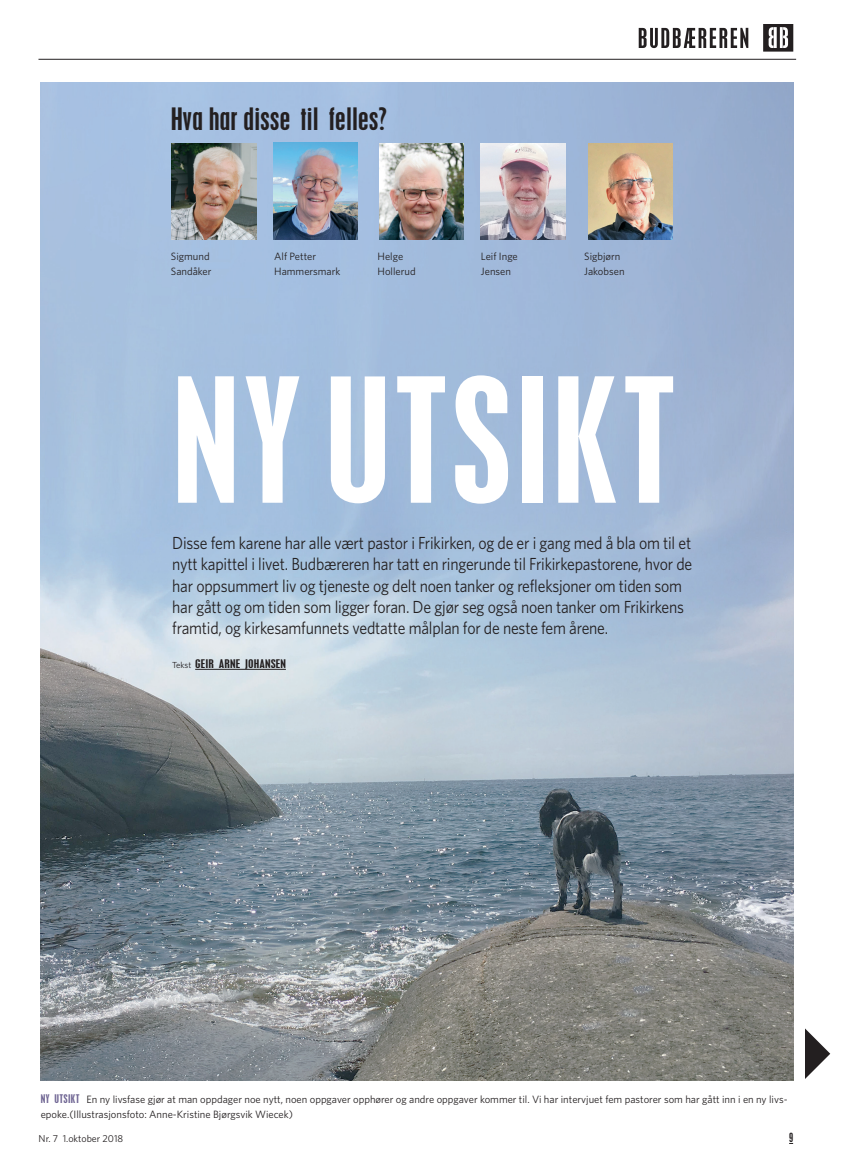
<style>
.page{position:relative;width:851px;height:1170px;background:#fff}
.page>*{position:absolute;margin:0;border:0;box-sizing:border-box;transform-origin:0 0}
.t1{font:condensed 153.75px "Mt Placard";letter-spacing:.025em;color:#fff;scale:1.1 1}
.t2{font:condensed 27.5px "Mt Placard";letter-spacing:.005em;color:#231f20;scale:1.1 1}
.t3{font:17.5px/21.2px "Whitney";letter-spacing:-.015em;color:#231f20;scale:.9 1}
.t4{font:condensed 11.25px "Mt Placard";color:#231f20}
.t5{font:10.62px/15px "Whitney";color:#231f20}
.t6{font:condensed 10.62px "Mt Placard";letter-spacing:.02em;color:#231f20;scale:1.3 1}
.t7{font:10px "Whitney";color:#231f20}
.s1{font-family:"Whitney";font-stretch:normal;font-size:8.75px}
.s2{font-family:"Mt Placard";font-stretch:condensed;color:#6f6593}
</style>
<div class="page">
<svg style="left:805px;top:1028px;width:25px;height:51px"></svg>
<img style="left:40px;top:83px;width:753px;height:997px">
<hr style="left:38px;top:59px;width:758px;height:1px;background:#231f20">
<img style="left:763px;top:24px;width:30px;height:27px">
<img style="left:638px;top:27px;width:111px;height:22px">
<hr style="left:195px;top:669px;width:91px;height:1px;background:#231f20">
<img style="left:172px;top:143px;width:84px;height:97px">
<img style="left:273px;top:142px;width:84px;height:97px">
<img style="left:379px;top:143px;width:84px;height:97px">
<img style="left:481px;top:143px;width:84px;height:97px">
<img style="left:588px;top:143px;width:84px;height:97px">
<h2 class="t2" style="left:171px;top:104px;width:198px">Hva har disse til felles?</h2>
<p class="t5" style="left:171px;top:249px;width:42px">Sigmund<br>Sandåker</p>
<p class="t5" style="left:274px;top:249px;width:68px">Alf Petter<br>Hammersmark</p>
<p class="t5" style="left:377px;top:249px;width:40px">Helge<br>Hollerud</p>
<p class="t5" style="left:481px;top:249px;width:38px">Leif Inge<br>Jensen</p>
<p class="t5" style="left:584px;top:249px;width:42px">Sigbjørn<br>Jakobsen</p>
<h1 class="t1" style="left:172px;top:359px;width:458px">NYUTSIKT</h1>
<p class="t3" style="left:172px;top:533px;width:579px">Disse fem karene har alle vært pastor i Frikirken, og de er i gang med å bla om til et nytt kapittel i livet. Budbæreren har tatt en ringerunde til Frikirkepastorene, hvor de har oppsummert liv og tjeneste og delt noen tanker og refleksjoner om tiden som har gått og om tiden som ligger foran. De gjør seg også noen tanker om Frikirkens framtid, og kirkesamfunnets vedtatte målplan for de neste fem årene.</p>
<p class="t6" style="left:172px;top:657px;width:89px"><span class="s1">Tekst</span> GEIR ARNE JOHANSEN</p>
<p class="t5" style="left:41px;top:1092px;width:748px"><span class="s2">NY UTSIKT</span> En ny livsfase gjør at man oppdager noe nytt, noen oppgaver opphører og andre oppgaver kommer til. Vi har intervjuet fem pastorer som har gått inn i en ny livs&shy;epoke.(Illustrasjonsfoto: Anne-Kristine Bjørgsvik Wiecek)</p>
<p class="t7" style="left:39px;top:1134px;width:86px">Nr. 7 1.oktober 2018</p>
<p class="t4" style="left:789px;top:1131px;width:5px">9</p>
</div>
